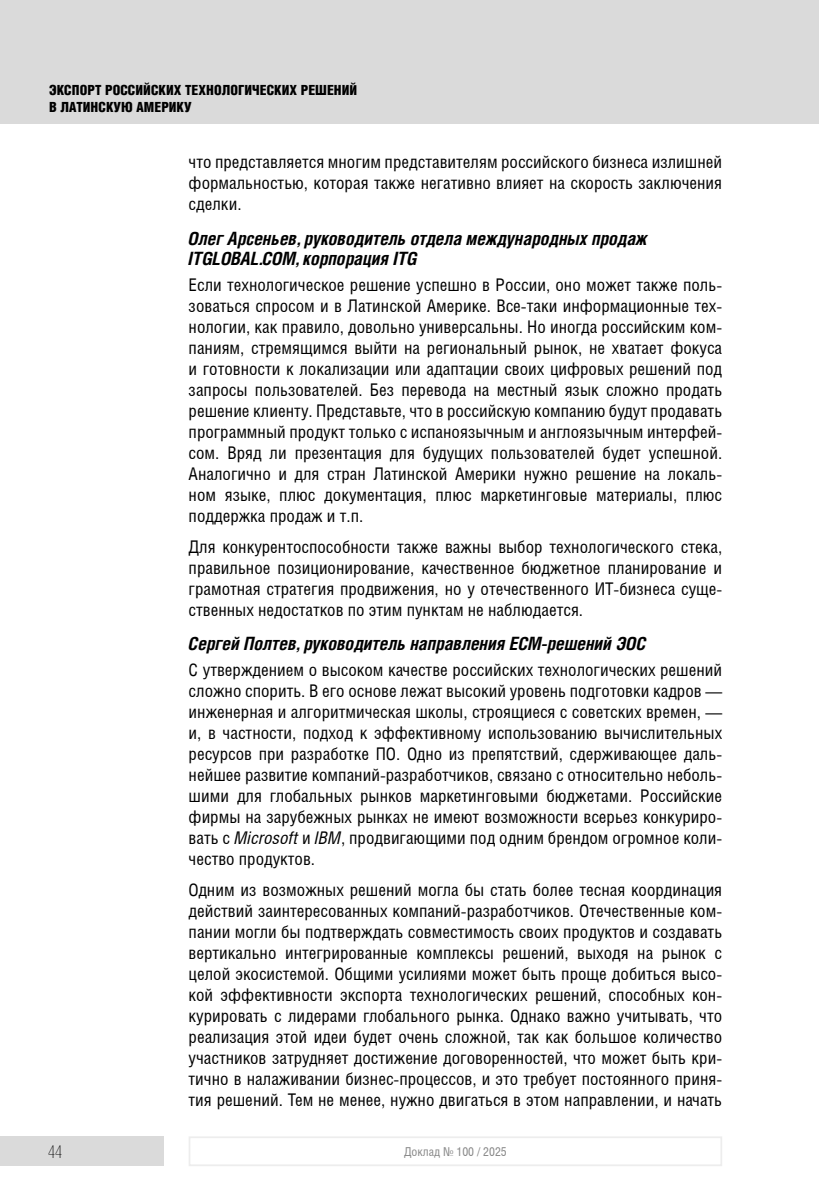
<style>
.page{position:relative;width:819px;height:1191px;background:#fff}
.page>*{position:absolute;margin:0;border:0;box-sizing:border-box;transform-origin:0 0}
.Подзаголовок-3{font:italic 700 18.38px/19.9px "Helios Cond";color:#000}
.Основной_текст{font:17.5px/21px "Helios Cond";color:#000;text-align:justify}
.t1{font:17.5px "Helios Cond Thin C";color:#000}
.t2{font:900 14px/17.5px "Helios Cond";color:#000}
.t3{font:12.25px "Helios Cond";color:#878787}
.s1{font-style:italic}
</style>
<div class="page">
<div style="left:0;top:0;width:819px;height:124px;background:#dadada"></div>
<div style="left:0;top:1136px;width:164px;height:30px;background:#dadada"></div>
<div style="left:189px;top:1136px;width:533px;height:30px;border:2px solid #ededed"></div>
<p class="t2" style="left:49px;top:81px;width:309px">ЭКСПОРТ РОССИЙСКИХ ТЕХНОЛОГИЧЕСКИХ РЕШЕНИЙ<br>В ЛАТИНСКУЮ АМЕРИКУ</p>
<p class="Основной_текст" style="left:189px;top:151px;width:535px">что представляется многим представителям российского бизнеса излишней формальностью, которая также негативно влияет на скорость заключения сделки.</p>
<p class="Подзаголовок-3" style="left:189px;top:227px;width:460px">Олег Арсеньев, руководитель отдела международных продаж<br>ITGLOBAL.COM, корпорация ITG</p>
<p class="Основной_текст" style="left:189px;top:273px;width:535px">Если технологическое решение успешно в России, оно может также поль&shy;зоваться спросом и в Латинской Америке. Все-таки информационные тех&shy;нологии, как правило, довольно универсальны. Но иногда российским ком&shy;паниям, стремящимся выйти на региональный рынок, не хватает фокуса и готовности к локализации или адаптации своих цифровых решений под запросы пользователей. Без перевода на местный язык сложно продать решение клиенту. Представьте, что в российскую компанию будут продавать программный продукт только с испаноязычным и англоязычным интерфей&shy;сом. Вряд ли презентация для будущих пользователей будет успешной.<br>Аналогично и для стран Латинской Америки нужно решение на локаль&shy;ном языке, плюс документация, плюс маркетинговые материалы, плюс поддержка продаж и т.п.</p>
<p class="Основной_текст" style="left:189px;top:535px;width:535px">Для конкурентоспособности также важны выбор технологического стека, правильное позиционирование, качественное бюджетное планирование и грамотная стратегия продвижения, но у отечественного ИТ-бизнеса суще&shy;ственных недостатков по этим пунктам не наблюдается.</p>
<p class="Подзаголовок-3" style="left:189px;top:633px;width:459px">Сергей Полтев, руководитель направления ECM-решений ЭОС</p>
<p class="Основной_текст" style="left:189px;top:659px;width:535px">С утверждением о высоком качестве российских технологических решений сложно спорить. В его основе лежат высокий уровень подготовки кадров — инженерная и алгоритмическая школы, строящиеся с советских времен, — и, в частности, подход к эффективному использованию вычислительных ресурсов при разработке ПО. Одно из препятствий, сдерживающее даль&shy;нейшее развитие компаний-разработчиков, связано с относительно неболь&shy;шими для глобальных рынков маркетинговыми бюджетами. Российские фирмы на зарубежных рынках не имеют возможности всерьез конкуриро&shy;вать с <span class="s1">Microsoft</span> и <span class="s1">IBM</span>, продвигающими под одним брендом огромное коли&shy;чество продуктов.</p>
<p class="Основной_текст" style="left:189px;top:879px;width:535px">Одним из возможных решений могла бы стать более тесная координация действий заинтересованных компаний-разработчиков. Отечественные ком&shy;пании могли бы подтверждать совместимость своих продуктов и создавать вертикально интегрированные комплексы решений, выходя на рынок с целой экосистемой. Общими усилиями может быть проще добиться высо&shy;кой эффективности экспорта технологических решений, способных кон&shy;курировать с лидерами глобального рынка. Однако важно учитывать, что реализация этой идеи будет очень сложной, так как большое количество участников затрудняет достижение договоренностей, что может быть кри&shy;тично в налаживании бизнес-процессов, и это требует постоянного приня&shy;тия решений. Тем не менее, нужно двигаться в этом направлении, и начать</p>
<p class="t1" style="left:48px;top:1142px;width:16px">44</p>
<p class="t3" style="left:404px;top:1144px;width:104px">Доклад № 100 / 2025</p>
</div>
